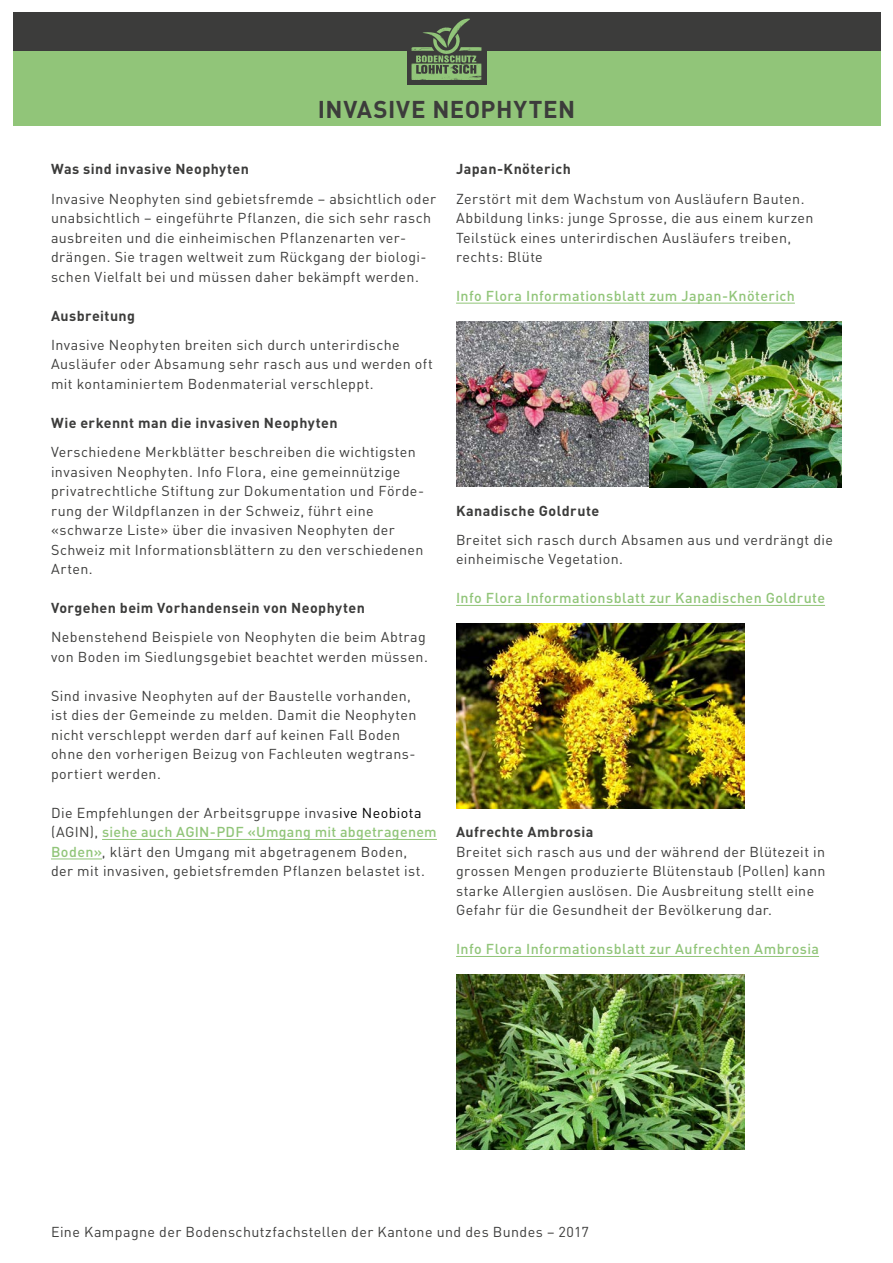
<style>
.page{position:relative;width:893px;height:1263px;background:#fff}
.page>*{position:absolute;margin:0;border:0;box-sizing:border-box;transform-origin:0 0}
.t1{font:700 24px "DIN";letter-spacing:.02em;color:#3c3c3b}
.t2{font:14.25px/19.5px "DIN";letter-spacing:.03em;color:#3c3c3b}
.t3{font:700 14.25px "DIN";letter-spacing:.03em;color:#3c3c3b}
.t4{font:500 14.25px "DIN";letter-spacing:.03em;color:#91c579}
.s1{color:#000}
.s2{font-weight:500;color:#91c579}
</style>
<div class="page">
<hr style="left:102px;top:839px;width:335px;height:1px;background:#91c579">
<hr style="left:51px;top:858px;width:51px;height:1px;background:#91c579">
<hr style="left:456px;top:303px;width:339px;height:1px;background:#91c579">
<hr style="left:456px;top:605px;width:369px;height:1px;background:#91c579">
<hr style="left:456px;top:956px;width:363px;height:1px;background:#91c579">
<div style="left:13px;top:51px;width:867px;height:74px;background:#91c579"></div>
<div style="left:13px;top:13px;width:867px;height:38px;background:#3c3c3b"></div>
<div style="left:407px;top:15px;width:79px;height:69px;background:#3c3c3b"></div>
<svg style="left:411px;top:19px;width:70px;height:60px"></svg>
<img style="left:456px;top:624px;width:288px;height:185px">
<img style="left:456px;top:974px;width:288px;height:176px">
<img style="left:456px;top:321px;width:386px;height:166px">
<h1 class="t1" style="left:318px;top:93px;width:259px">INVASIVE NEOPHYTEN</h1>
<p class="t3" style="left:51px;top:160px;width:199px">Was sind invasive Neophyten</p>
<p class="t2" style="left:51px;top:188px;width:386px">Invasive Neophyten sind gebietsfremde – absichtlich oder unabsichtlich – eingeführte Pflanzen, die sich sehr rasch ausbreiten und die einheimischen Pflanzenarten ver&shy;drängen. Sie tragen weltweit zum Rückgang der biologi&shy;schen Vielfalt bei und müssen daher bekämpft werden.</p>
<p class="t3" style="left:51px;top:306px;width:86px">Ausbreitung</p>
<p class="t2" style="left:51px;top:335px;width:383px">Invasive Neophyten breiten sich durch unterirdische<br>Ausläufer oder Absamung sehr rasch aus und werden oft mit kontaminiertem Bodenmaterial verschleppt.</p>
<p class="t3" style="left:51px;top:413px;width:288px">Wie erkennt man die invasiven Neophyten</p>
<p class="t2" style="left:51px;top:442px;width:375px">Verschiedene Merkblätter beschreiben die wichtigsten invasiven Neophyten. Info Flora, eine gemeinnützige privatrechtliche Stiftung zur Dokumentation und Förde&shy;rung der Wildpflanzen in der Schweiz, führt eine «schwarze Liste» über die invasiven Neophyten der Schweiz mit Informationsblättern zu den verschiedenen Arten.</p>
<p class="t3" style="left:51px;top:599px;width:315px">Vorgehen beim Vorhandensein von Neophyten</p>
<p class="t2" style="left:51px;top:627px;width:378px">Nebenstehend Beispiele von Neophyten die beim Abtrag von Boden im Siedlungsgebiet beachtet werden müssen.</p>
<p class="t2" style="left:51px;top:686px;width:367px">Sind invasive Neophyten auf der Baustelle vorhanden, ist dies der Gemeinde zu melden. Damit die Neophyten nicht verschleppt werden darf auf keinen Fall Boden ohne den vorherigen Beizug von Fachleuten wegtrans&shy;portiert werden.</p>
<p class="t2" style="left:51px;top:803px;width:387px">Die Empfehlungen der Arbeitsgruppe invas<span class="s1">ive Neobiota </span>(AGIN), <span class="s2">siehe auch AGIN-PDF «Umgang mit abgetragenem Boden»</span>, klärt den Umgang mit abgetragenem Boden,<br>der mit invasiven, gebietsfremden Pflanzen belastet ist.</p>
<p class="t3" style="left:456px;top:160px;width:116px">Japan-Knöterich</p>
<p class="t2" style="left:456px;top:188px;width:359px">Zerstört mit dem Wachstum von Ausläufern Bauten.<br>Abbildung links: junge Sprosse, die aus einem kurzen Teilstück eines unterirdischen Ausläufers treiben, rechts: Blüte</p>
<p class="t4" style="left:456px;top:287px;width:340px">Info Flora Informationsblatt zum Japan-Knöterich</p>
<p class="t3" style="left:456px;top:501px;width:145px">Kanadische Goldrute</p>
<p class="t2" style="left:456px;top:530px;width:378px">Breitet sich rasch durch Absamen aus und verdrängt die einheimische Vegetation.</p>
<p class="t4" style="left:456px;top:589px;width:370px">Info Flora Informationsblatt zur Kanadischen Goldrute</p>
<p class="t3" style="left:456px;top:823px;width:139px">Aufrechte Ambrosia</p>
<p class="t2" style="left:456px;top:842px;width:371px">Breitet sich rasch aus und der während der Blütezeit in grossen Mengen produzierte Blütenstaub (Pollen) kann starke Allergien auslösen. Die Ausbreitung stellt eine Gefahr für die Gesundheit der Bevölkerung dar.</p>
<p class="t4" style="left:456px;top:940px;width:364px">Info Flora Informationsblatt zur Aufrechten Ambrosia</p>
<p class="t2" style="left:51px;top:1222px;width:539px">Eine Kampagne der Bodenschutzfachstellen der Kantone und des Bundes – 2017</p>
</div>
